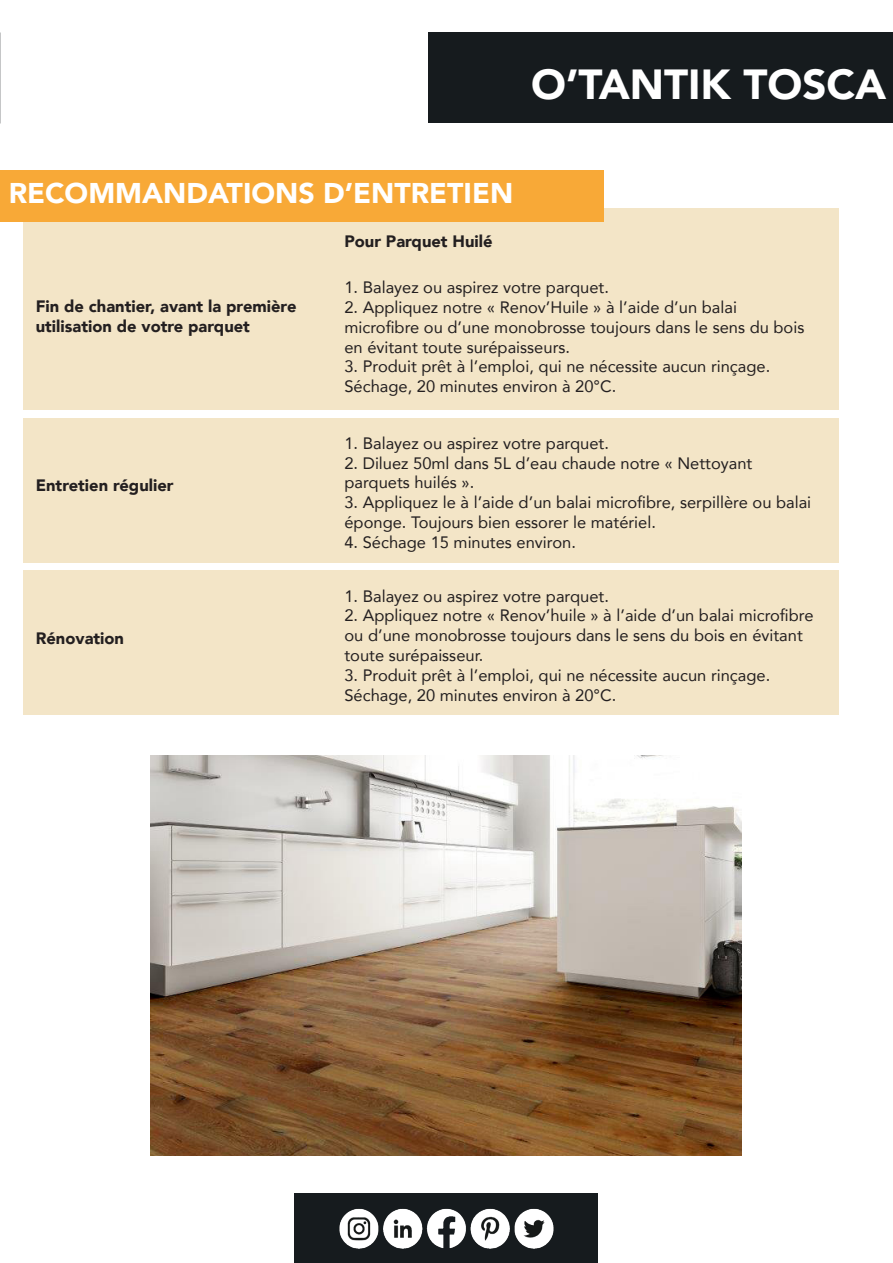
<style>
.page{position:relative;width:893px;height:1263px;background:#fff}
.page>*{position:absolute;margin:0;border:0;box-sizing:border-box;transform-origin:0 0}
.t1{font:900 42px "Avenir";color:#fff}
.t2{font:900 28.5px "Avenir";color:#fff}
.t3{font:16.5px/19.8px "Avenir";color:#231f20}
.t4{font:900 16.5px/19.8px "Avenir";color:#231f20}
</style>
<div class="page">
<img style="left:150px;top:756px;width:591px;height:400px">
<div style="left:429px;top:32px;width:464px;height:91px;background:#161b1e"></div>
<div style="left:295px;top:1193px;width:303px;height:70px;background:#161b1e"></div>
<img style="left:339px;top:1208px;width:215px;height:41px">
<div style="left:23px;top:208px;width:816px;height:201px;background:#f3e5c7"></div>
<div style="left:0;top:170px;width:604px;height:52px;background:#f8a937"></div>
<div style="left:23px;top:418px;width:816px;height:144px;background:#f3e5c7"></div>
<div style="left:23px;top:571px;width:816px;height:144px;background:#f3e5c7"></div>
<p class="t1" style="left:531px;top:48px;width:357px">O’TANTIK TOSCA</p>
<p class="t2" style="left:9px;top:169px;width:506px">RECOMMANDATIONS D’ENTRETIEN</p>
<p class="t4" style="left:344px;top:231px;width:150px">Pour Parquet Huilé</p>
<p class="t4" style="left:36px;top:296px;width:262px">Fin de chantier, avant la première utilisation de votre parquet</p>
<p class="t4" style="left:36px;top:475px;width:139px">Entretien régulier</p>
<p class="t4" style="left:36px;top:628px;width:90px">Rénovation</p>
<p class="t3" style="left:344px;top:277px;width:266px">1. Balayez ou aspirez votre parquet.</p>
<p class="t3" style="left:344px;top:297px;width:394px">2. Appliquez notre « Renov’Huile » à l’aide d’un balai</p>
<p class="t3" style="left:344px;top:317px;width:461px">microfibre ou d’une monobrosse toujours dans le sens du bois</p>
<p class="t3" style="left:344px;top:336px;width:227px">en évitant toute surépaisseurs.</p>
<p class="t3" style="left:344px;top:356px;width:427px">3. Produit prêt à l’emploi, qui ne nécessite aucun rinçage.</p>
<p class="t3" style="left:344px;top:376px;width:274px">Séchage, 20 minutes environ à 20°C.</p>
<p class="t3" style="left:344px;top:433px;width:266px">1. Balayez ou aspirez votre parquet.</p>
<p class="t3" style="left:344px;top:452px;width:409px">2. Diluez 50ml dans 5L d’eau chaude notre « Nettoyant</p>
<p class="t3" style="left:344px;top:472px;width:131px">parquets huilés ».</p>
<p class="t3" style="left:344px;top:492px;width:468px">3. Appliquez le à l’aide d’un balai microfibre, serpillère ou balai éponge. Toujours bien essorer le matériel.</p>
<p class="t3" style="left:344px;top:532px;width:233px">4. Séchage 15 minutes environ.</p>
<p class="t3" style="left:344px;top:585px;width:266px">1. Balayez ou aspirez votre parquet.</p>
<p class="t3" style="left:344px;top:605px;width:471px">2. Appliquez notre « Renov’huile » à l’aide d’un balai microfibre ou d’une monobrosse toujours dans le sens du bois en évitant toute surépaisseur.</p>
<p class="t3" style="left:344px;top:665px;width:427px">3. Produit prêt à l’emploi, qui ne nécessite aucun rinçage.</p>
<p class="t3" style="left:344px;top:684px;width:274px">Séchage, 20 minutes environ à 20°C.</p>
</div>
